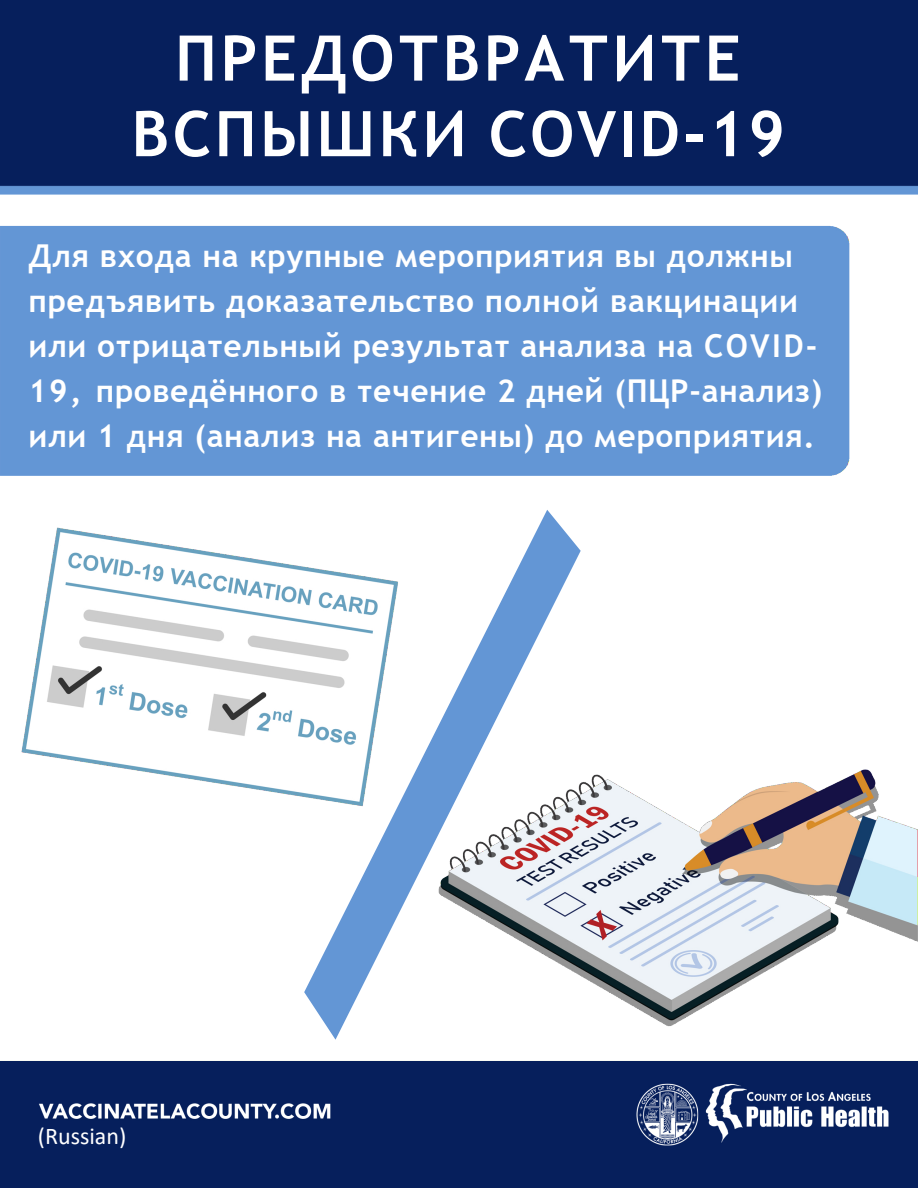
<style>
.page{position:relative;width:918px;height:1188px;background:#fff}
.page>*{position:absolute;margin:0;border:0;box-sizing:border-box;transform-origin:0 0}
.t1{font:700 63px/75.6px "Trebuchet MS";letter-spacing:.055em;color:#fff;text-align:center}
.t2{font:700 31.5px/45px "Trebuchet MS";letter-spacing:.02em;color:#fff}
.t3{font:24px "Calibri";color:#fff}
</style>
<div class="page">
<img style="left:0;top:0;width:918px;height:1188px">
<svg style="left:304px;top:510px;width:277px;height:530px"></svg>
<h2 class="t1" style="left:132px;top:20px;width:655px">ПРЕДОТВРАТИТЕ<br>ВСПЫШКИ COVID-19</h2>
<p class="t2" style="left:29px;top:233px;width:795px">Для входа на крупные мероприятия вы должны предъявить доказательство полной вакцинации или отрицательный результат анализа на COVID-19, проведённого в течение 2 дней (ПЦР-анализ) или 1 дня (анализ на антигены) до мероприятия.</p>
<p class="t3" style="left:38px;top:1119px;width:90px">(Russian)</p>
</div>
